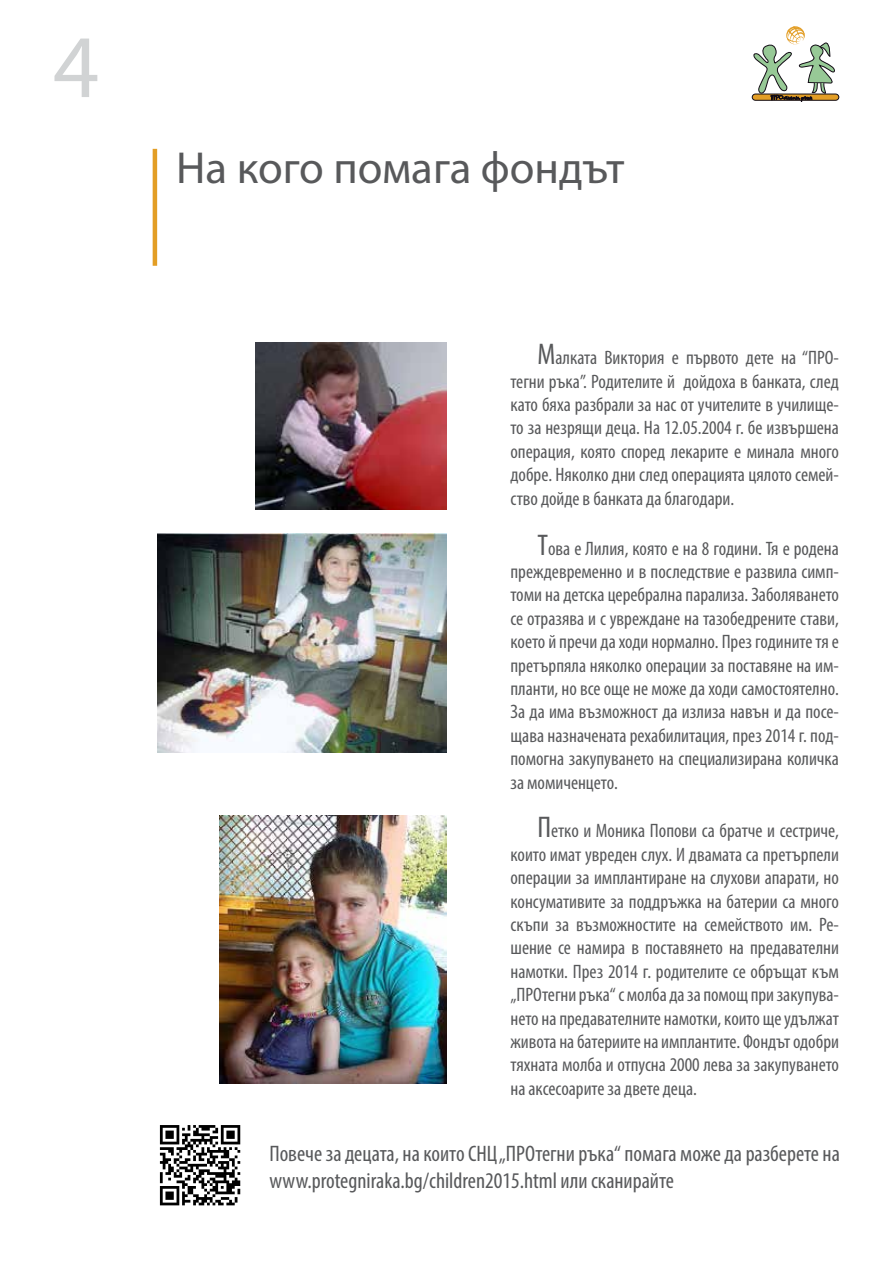
<style>
.page{position:relative;width:893px;height:1263px;background:#fff}
.page>*{position:absolute;margin:0;border:0;box-sizing:border-box;transform-origin:0 0}
.t1{font:90px "Myriad Pro";color:#d1d3d4}
.t2{font:45px "Myriad Pro";color:#58595b}
.t3{font:condensed 22.5px/27px "Myriad Pro";color:#58595b}
.t4{font:condensed 19.5px/23.4px "Myriad Pro";color:#58595b;text-align:justify}
.s1{font-size:30px}
</style>
<div class="page">
<hr style="left:153px;top:149px;width:4px;height:117px;background:#e39e25">
<img style="left:256px;top:342px;width:190px;height:167px">
<img style="left:157px;top:534px;width:289px;height:219px">
<img style="left:220px;top:815px;width:226px;height:269px">
<div style="left:752px;top:94px;width:87px;height:6px;background:#e39e25;border-radius:3px"></div>
<div style="left:752px;top:94px;width:87px;height:6px;border:1px solid #120c15;border-radius:3px"></div>
<svg style="left:752px;top:26px;width:83px;height:76px"></svg>
<div style="left:157px;top:1122px;width:86px;height:86px;background:linear-gradient(to bottom,#fafafa,#f8f8f8)"></div>
<svg style="left:160px;top:1125px;width:80px;height:80px"></svg>
<h1 class="t1" style="left:53px;top:11px;width:48px">4</h1>
<h2 class="t2" style="left:176px;top:140px;width:450px">На кого помага фондът</h2>
<p class="t4" style="left:510px;top:346px;width:330px;text-indent:27px"><span class="s1">М</span>алката Виктория е първото дете на “ПРО&shy;тегни ръка”. Родителите й дойдоха в банката, след като бяха разбрали за нас от учителите в училище&shy;то за незрящи деца. На 12.05.2004 г. бе извършена операция, която според лекарите е минала много добре. Няколко дни след операцията цялото семей&shy;ство дойде в банката да благодари.</p>
<p class="t4" style="left:510px;top:536px;width:330px;text-indent:27px"><span class="s1">Т</span>ова е Лилия, която е на 8 години. Тя е родена преждевременно и в последствие е развила симп&shy;томи на детска церебрална парализа. Заболяването се отразява и с увреждане на тазобедрените стави, което й пречи да ходи нормално. През годините тя е претърпяла няколко операции за поставяне на им&shy;планти, но все още не може да ходи самостоятелно.<br>За да има възможност да излиза навън и да посе&shy;щава назначената рехабилитация, през 2014 г. под&shy;помогна закупуването на специализирана количка за момиченцето.</p>
<p class="t4" style="left:510px;top:819px;width:330px;text-indent:27px"><span class="s1">П</span>етко и Моника Попови са братче и сестриче, които имат увреден слух. И двамата са претърпели операции за имплантиране на слухови апарати, но консумативите за поддръжка на батерии са много скъпи за възможностите на семейството им. Ре&shy;шение се намира в поставянето на предавателни намотки. През 2014 г. родителите се обръщат към „ПРОтегни ръка“ с молба да за помощ при закупува&shy;нето на предавателните намотки, които ще удължат живота на батериите на имплантите. Фондът одобри тяхната молба и отпусна 2000 лева за закупуването на аксесоарите за двете деца.</p>
<p class="t3" style="left:269px;top:1139px;width:572px">Повече за децата, на които СНЦ „ПРОтегни ръка“ помага може да разберете на www.protegniraka.bg/children2015.html или сканирайте</p>
</div>
